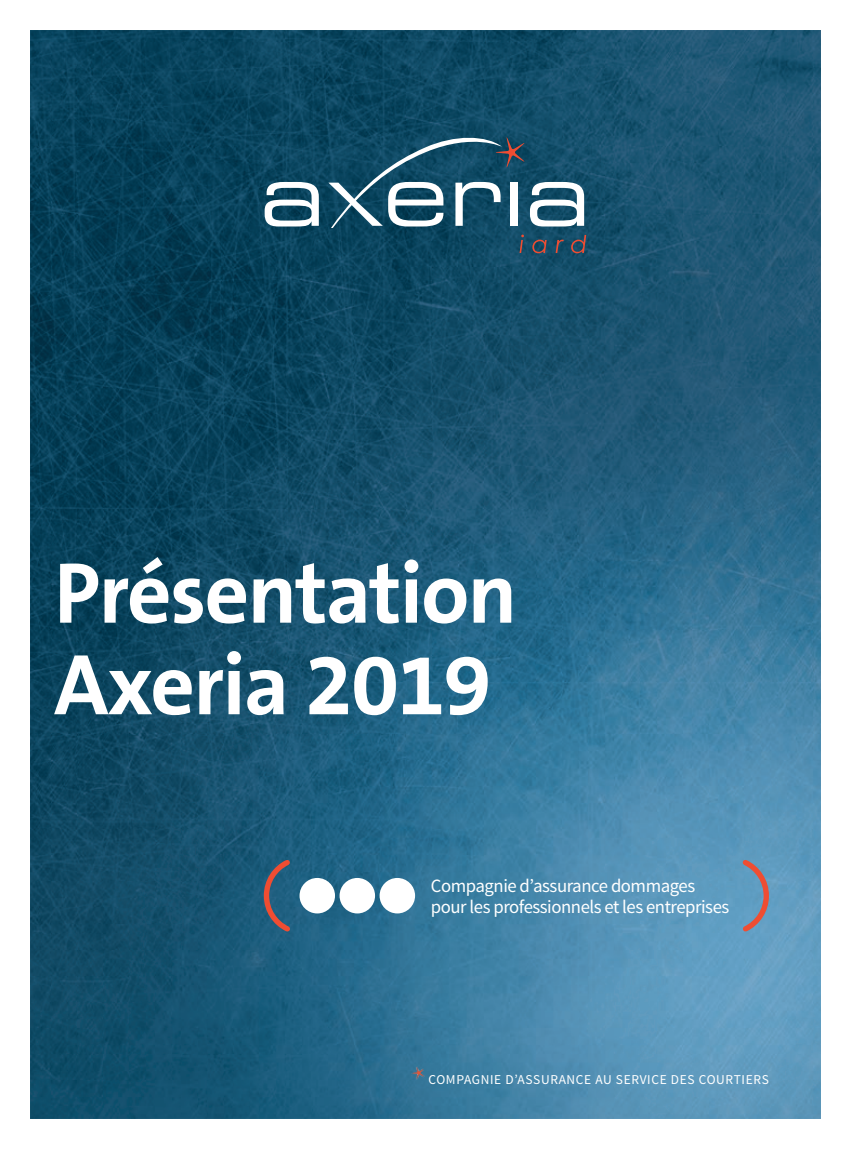
<style>
.page{position:relative;width:851px;height:1149px;background:#fff}
.page>*{position:absolute;margin:0;border:0;box-sizing:border-box;transform-origin:0 0}
.t1{font:700 87px/91.5px "The Sans B7";letter-spacing:-.02em;color:#fff}
.t2{font:18.75px/21.5px "Source Sans Pro";letter-spacing:-.025em;color:#fff}
.t3{font:13.5px "Source Sans Pro";letter-spacing:.05em;color:#fff}
</style>
<div class="page">
<img style="left:31px;top:31px;width:788px;height:1086px">
<img style="left:410px;top:1066px;width:15px;height:15px">
<svg style="left:261px;top:855px;width:33px;height:80px;background:#425b71"></svg>
<div style="left:299px;top:877px;width:36px;height:36px;background:#fff;border-radius:50%"></div>
<div style="left:339px;top:877px;width:36px;height:36px;background:#fff;border-radius:50%"></div>
<div style="left:379px;top:877px;width:36px;height:36px;background:#fff;border-radius:50%"></div>
<svg style="left:738px;top:855px;width:33px;height:80px;background:#798fa8"></svg>
<svg style="left:264px;top:182px;width:55px;height:44px"></svg>
<svg style="left:530px;top:182px;width:54px;height:44px"></svg>
<svg style="left:328px;top:132px;width:196px;height:96px;background:#38677d"></svg>
<svg style="left:519px;top:234px;width:5px;height:19px"></svg>
<svg style="left:532px;top:239px;width:14px;height:14px"></svg>
<svg style="left:555px;top:239px;width:9px;height:14px"></svg>
<svg style="left:571px;top:235px;width:15px;height:18px"></svg>
<p class="t1" style="left:54px;top:552px;width:464px">Présentation<br>Axeria 2019</p>
<p class="t2" style="left:431px;top:874px;width:300px">Compagnie d’assurance dommages pour les professionnels et les entreprises</p>
<p class="t3" style="left:428px;top:1070px;width:342px">COMPAGNIE D’ASSURANCE AU SERVICE DES COURTIERS</p>
</div>
